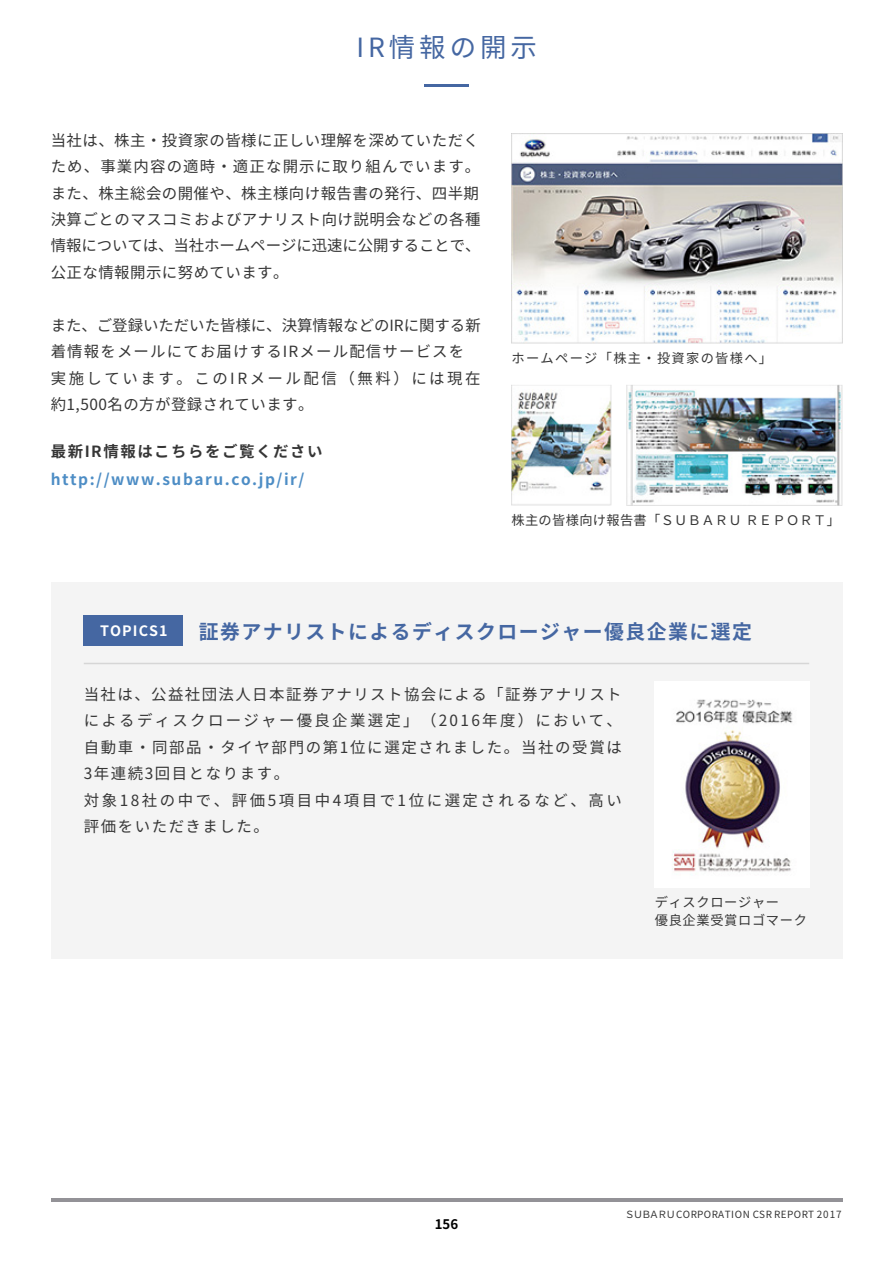
<style>
.page{position:relative;width:893px;height:1262px;background:#fff}
.page>*{position:absolute;margin:0;border:0;box-sizing:border-box;transform-origin:0 0}
.t1{font:26.4px "Noto Sans CJ Kjp";letter-spacing:.15em;color:#4567a2}
.t2{font:700 19.8px "Noto Sans CJ Kjp";letter-spacing:.075em;color:#4567a2}
.t3{font:15.45px/26.4px "Noto Sans CJ Kjp";letter-spacing:.09em;color:#363636}
.t4{font:700 15.45px "Noto Sans CJ Kjp";letter-spacing:.1em;color:#4d8dc5}
.t5{font:700 15.45px "Noto Sans CJ Kjp";letter-spacing:.1em;color:#363636}
.t6{font:700 14.4px "Noto Sans CJ Kjp";letter-spacing:.075em;color:#fff}
.t7{font:13.2px "Noto Sans CJ Kjp";letter-spacing:.025em;color:#363636}
.t8{font:13.2px/17.7px "Noto Sans CJ Kjp";letter-spacing:.05em;color:#363636}
.t9{font:13.2px "Noto Sans CJ Kjp";letter-spacing:.1em;color:#363636}
.t10{font:700 13.2px "Noto Sans CJ Kjp";color:#000}
.t11{font:9.9px "Noto Sans CJ Kjp";letter-spacing:.025em;color:#363636}
</style>
<div class="page">
<hr style="left:51px;top:1198px;width:791px;height:3px;background:#939297">
<div style="left:51px;top:582px;width:791px;height:377px;background:#f4f4f4"></div>
<img style="left:655px;top:681px;width:154px;height:206px">
<div style="left:84px;top:615px;width:99px;height:31px;background:#4567a2"></div>
<hr style="left:84px;top:663px;width:725px;height:1px;background:#d6d6d6">
<img style="left:511px;top:133px;width:331px;height:373px">
<hr style="left:424px;top:85px;width:44px;height:2px;background:#4567a2">
<h1 class="t1" style="left:356px;top:33px;width:182px">IR情報の開示</h1>
<p class="t3" style="left:51px;top:127px;width:431px;text-align:justify">当社は、株主・投資家の皆様に正しい理解を深めていただくため、事業内容の適時・適正な開示に取り組んでいます。また、株主総会の開催や、株主様向け報告書の発行、四半期決算ごとのマスコミおよびアナリスト向け説明会などの各種情報については、当社ホームページに迅速に公開することで、公正な情報開示に努めています。</p>
<p class="t3" style="left:51px;top:312px;width:431px">また、ご登録いただいた皆様に、決算情報などのIRに関する新着情報をメールにてお届けするIRメール配信サービスを実施しています。このIRメール配信（無料）には現在約1,500名の方が登録されています。</p>
<p class="t5" style="left:51px;top:442px;width:273px">最新IR情報はこちらをご覧ください</p>
<p class="t4" style="left:51px;top:471px;width:255px">http://www.subaru.co.jp/ir/</p>
<p class="t9" style="left:511px;top:351px;width:262px">ホームページ「株主・投資家の皆様へ」</p>
<p class="t7" style="left:511px;top:513px;width:330px">株主の皆様向け報告書「ＳＵＢＡＲＵ ＲＥＰＯＲＴ」</p>
<p class="t6" style="left:100px;top:623px;width:69px">TOPICS1</p>
<p class="t2" style="left:199px;top:620px;width:554px">証券アナリストによるディスクロージャー優良企業に選定</p>
<p class="t3" style="left:84px;top:681px;width:539px">当社は、公益社団法人日本証券アナリスト協会による「証券アナリストによるディスクロージャー優良企業選定」（2016年度）において、自動車・同部品・タイヤ部門の第1位に選定されました。当社の受賞は<br>3年連続3回目となります。<br>対象18社の中で、評価5項目中4項目で1位に選定されるなど、高い評価をいただきました。</p>
<p class="t8" style="left:655px;top:894px;width:154px">ディスクロージャー<br>優良企業受賞ロゴマーク</p>
<p class="t10" style="left:435px;top:1217px;width:25px">156</p>
<p class="t11" style="left:624px;top:1209px;width:218px">ＳＵＢＡＲＵ CORPORATION CSR REPORT 2017</p>
</div>
